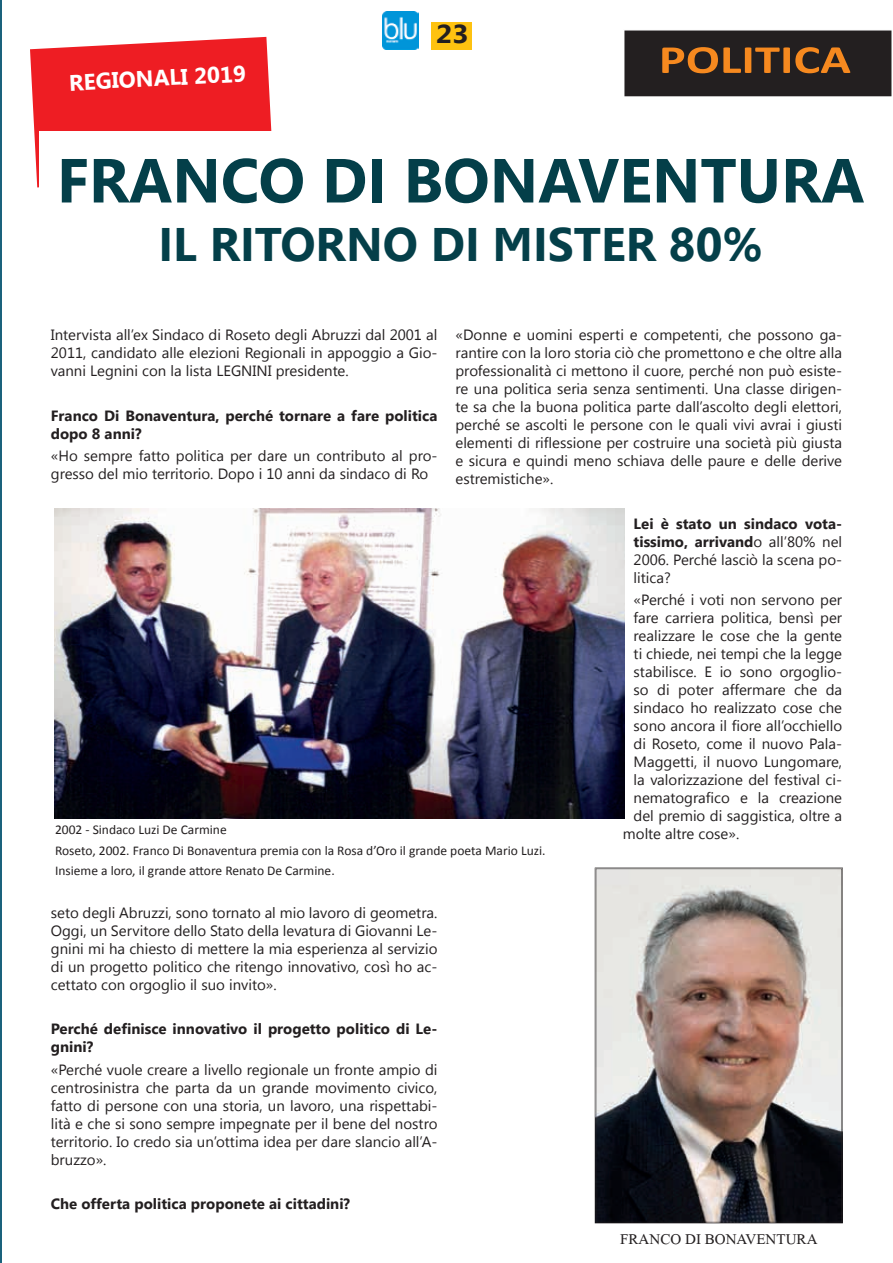
<style>
.page{position:relative;width:893px;height:1263px;background:#fff}
.page>*{position:absolute;margin:0;border:0;box-sizing:border-box;transform-origin:0 0}
.t1{font:700 62.1px "Leelawadee";color:#043f49}
.t2{font:700 46.95px "Leelawadee";color:#043f49}
.t3{font:700 40.05px "Calibri";color:#f6891f;scale:1.26 1}
.t4{font:700 25.95px "Segoe UI";color:#231f20;scale:1.1 1}
.t5{font:700 22.5px "Segoe UI";color:#fff}
.t6{font:22.35px "Microsoft Himalaya";color:#231f20}
.t7{font:14.85px/18px "Segoe UI";color:#231f20;text-align:justify}
.t8{font:700 14.85px/18px "Segoe UI";color:#231f20}
.t9{font:13.35px/20.4px "Calibri";color:#231f20}
.s1{font-weight:700}
</style>
<div class="page">
<img style="left:383px;top:11px;width:36px;height:39px">
<div style="left:432px;top:22px;width:40px;height:28px;background:#fec210"></div>
<div style="left:624px;top:30px;width:268px;height:67px;background:#231f20"></div>
<hr style="left:0;top:0;width:2px;height:1263px;background:#1a627c">
<svg style="left:30px;top:37px;width:242px;height:150px"></svg>
<div style="left:39px;top:131px;width:843px;height:184px;background:#fff"></div>
<img style="left:54px;top:508px;width:570px;height:311px">
<img style="left:596px;top:869px;width:246px;height:353px">
<h3 class="t5" style="left:68px;top:67px;width:179px;rotate:-3deg">REGIONALI 2019</h3>
<h3 class="t4" style="left:436px;top:15px;width:31px">23</h3>
<h3 class="t3" style="left:659px;top:34px;width:154px">POLITICA</h3>
<h1 class="t1" style="left:57px;top:145px;width:809px">FRANCO DI BONAVENTURA</h1>
<h2 class="t2" style="left:159px;top:217px;width:606px">IL RITORNO DI MISTER 80%</h2>
<p class="t7" style="left:455px;top:325px;width:388px">«Donne e uomini esperti e competenti, che possono ga&shy;rantire con la loro storia ciò che promettono e che oltre alla professionalità ci mettono il cuore, perché non può esiste&shy;re una politica seria senza sentimenti. Una classe dirigen&shy;te sa che la buona politica parte dall’ascolto degli elettori, perché se ascolti le persone con le quali vivi avrai i giusti elementi di riflessione per costruire una società più giusta e sicura e quindi meno schiava delle paure e delle derive estremistiche».</p>
<p class="t7" style="left:634px;top:514px;width:210px"><span class="s1">Lei è stato un sindaco vota&shy;tissimo, arrivand</span>o all’80% nel 2006. Perché lasciò la scena po&shy;litica?</p>
<p class="t7" style="left:634px;top:590px;width:210px">«Perché i voti non servono per</p>
<p class="t7" style="left:634px;top:608px;width:210px">fare carriera politica, bensì per</p>
<p class="t7" style="left:634px;top:626px;width:210px">realizzare le cose che la gente</p>
<p class="t7" style="left:634px;top:644px;width:210px">ti chiede, nei tempi che la legge</p>
<p class="t7" style="left:634px;top:662px;width:210px">stabilisce. E io sono orgoglio-</p>
<p class="t7" style="left:634px;top:680px;width:210px">so di poter affermare che da</p>
<p class="t7" style="left:634px;top:698px;width:210px">sindaco ho realizzato cose che</p>
<p class="t7" style="left:634px;top:716px;width:210px">sono ancora il fiore all’occhiello</p>
<p class="t7" style="left:634px;top:734px;width:210px">di Roseto, come il nuovo Pala-</p>
<p class="t7" style="left:634px;top:752px;width:210px">Maggetti, il nuovo Lungomare,</p>
<p class="t7" style="left:634px;top:770px;width:210px">la valorizzazione del festival ci-</p>
<p class="t7" style="left:634px;top:788px;width:210px">nematografico e la creazione</p>
<p class="t7" style="left:634px;top:806px;width:210px">del premio di saggistica, oltre a</p>
<p class="t7" style="left:623px;top:824px;width:118px">molte altre cose».</p>
<p class="t7" style="left:51px;top:326px;width:388px">Intervista all’ex Sindaco di Roseto degli Abruzzi dal 2001 al 2011, candidato alle elezioni Regionali in appoggio a Gio&shy;vanni Legnini con la lista LEGNINI presidente.</p>
<p class="t8" style="left:51px;top:406px;width:388px">Franco Di Bonaventura, perché tornare a fare politica dopo 8 anni?</p>
<p class="t7" style="left:51px;top:446px;width:388px">«Ho sempre fatto politica per dare un contributo al pro&shy;gresso del mio territorio. Dopo i 10 anni da sindaco di Ro</p>
<p class="t9" style="left:55px;top:819px;width:492px">2002 - Sindaco Luzi De Carmine<br>Roseto, 2002. Franco Di Bonaventura premia con la Rosa d’Oro il grande poeta Mario Luzi.<br>Insieme a loro, il grande attore Renato De Carmine.</p>
<p class="t7" style="left:51px;top:903px;width:388px">seto degli Abruzzi, sono tornato al mio lavoro di geometra.<br>Oggi, un Servitore dello Stato della levatura di Giovanni Le&shy;gnini mi ha chiesto di mettere la mia esperienza al servizio di un progetto politico che ritengo innovativo, così ho ac&shy;cettato con orgoglio il suo invito».</p>
<p class="t8" style="left:51px;top:1019px;width:388px">Perché definisce innovativo il progetto politico di Le&shy;gnini?</p>
<p class="t7" style="left:51px;top:1060px;width:388px">«Perché vuole creare a livello regionale un fronte ampio di centrosinistra che parta da un grande movimento civico, fatto di persone con una storia, un lavoro, una rispettabi&shy;lità e che si sono sempre impegnate per il bene del nostro territorio. Io credo sia un’ottima idea per dare slancio all’A&shy;bruzzo».</p>
<p class="t8" style="left:51px;top:1194px;width:301px">Che offerta politica proponete ai cittadini?</p>
<h3 class="t6" style="left:620px;top:1223px;width:199px">FRANCO DI BONAVENTURA</h3>
</div>
